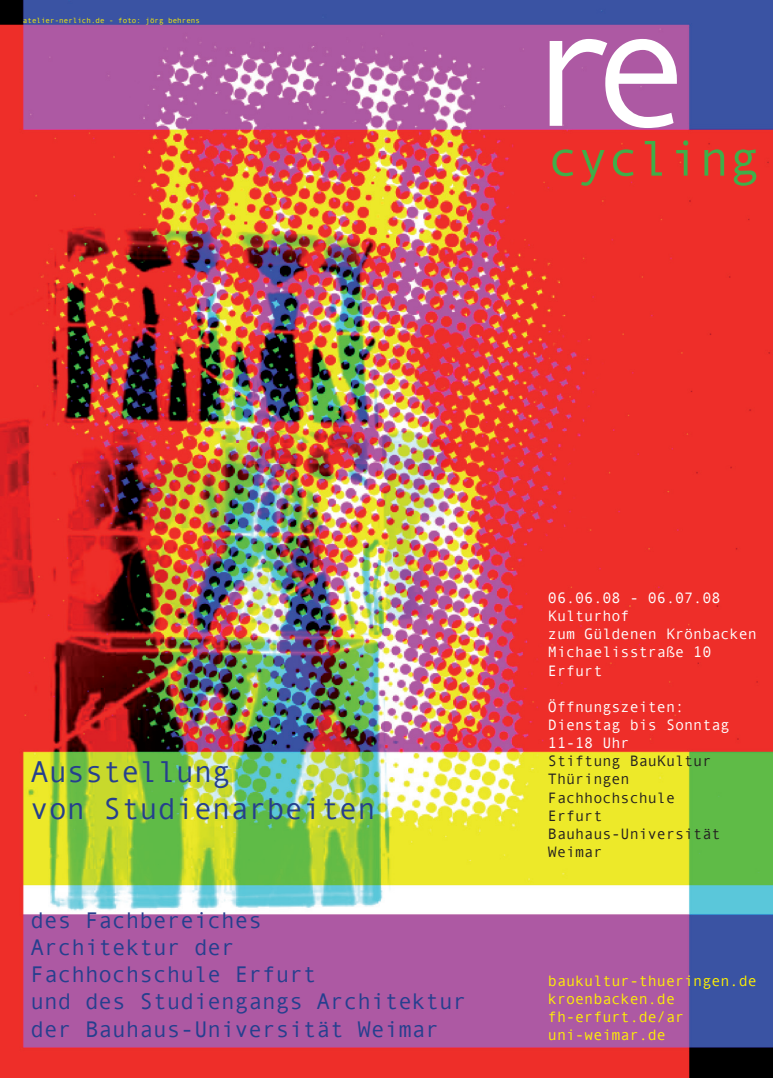
<style>
.page{position:relative;width:773px;height:1078px;background:#fff}
.page>*{position:absolute;margin:0;border:0;box-sizing:border-box;transform-origin:0 0}
.t1{font:166.75px "Andale Mono";color:#fff}
.t2{font:50.25px "Andale Mono";color:#40ae49}
.t3{font:30.25px/36.2px "Andale Mono";color:#253f8e}
.t4{font:22.75px/27.2px "Andale Mono";color:#253f8e}
.t5{font:15px/18.2px "Andale Mono";color:#fff}
.t6{font:15px/18.2px "Andale Mono";color:#231f20}
.t7{font:15px/18.2px "Andale Mono";color:#fff101}
.t8{font:7.5px "Andale Mono";color:#fff101}
</style>
<div class="page">
<img style="left:0;top:0;width:772px;height:1077px">
<p class="t8" style="left:23px;top:16px;width:178px">atelier-nerlich.de - foto: jörg behrens</p>
<h1 class="t1" style="left:523px;top:-26px;width:170px">re</h1>
<h2 class="t2" style="left:548px;top:130px;width:213px">cycling</h2>
<h3 class="t3" style="left:31px;top:753px;width:346px">Ausstellung<br>von Studienarbeiten</h3>
<h3 class="t4" style="left:31px;top:906px;width:437px">des Fachbereiches<br>Architektur der<br>Fachhochschule Erfurt<br>und des Studiengangs Architektur der Bauhaus-Universität Weimar</h3>
<p class="t5" style="left:548px;top:588px;width:210px">06.06.08 - 06.07.08<br>Kulturhof<br>zum Güldenen Krönbacken<br>Michaelisstraße 10<br>Erfurt</p>
<p class="t5" style="left:548px;top:697px;width:183px">Öffnungszeiten:<br>Dienstag bis Sonntag<br>11-18 Uhr</p>
<p class="t6" style="left:548px;top:751px;width:174px">Stiftung BauKultur<br>Thüringen<br>Fachhochschule<br>Erfurt<br>Bauhaus-Universität<br>Weimar</p>
<p class="t7" style="left:548px;top:971px;width:210px">baukultur-thueringen.de kroenbacken.de fh-erfurt.de/ar uni-weimar.de</p>
</div>
